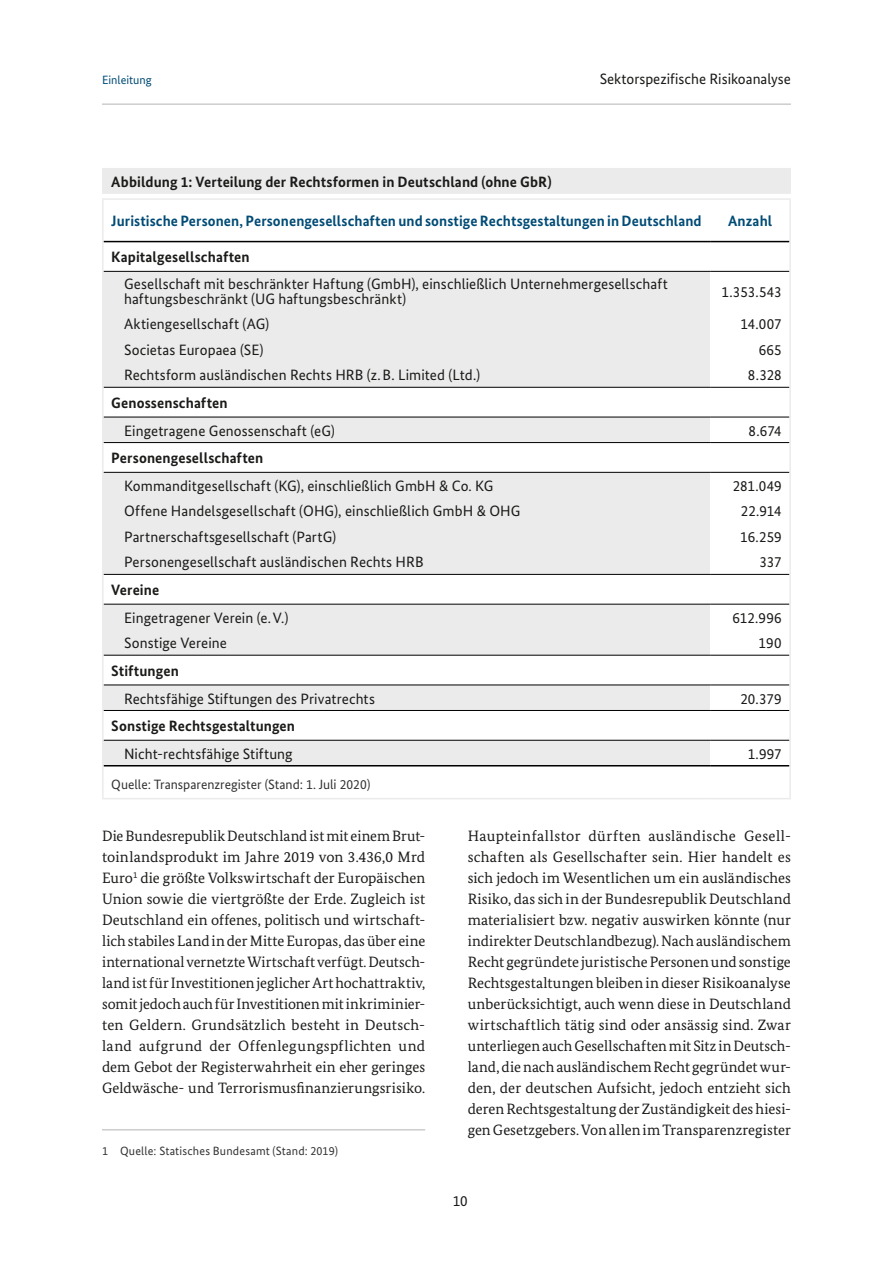
<style>
.page{position:relative;width:893px;height:1263px;background:#fff}
.page>*{position:absolute;margin:0;border:0;box-sizing:border-box;transform-origin:0 0}
.t1{font:15px/21px "Bundes Serif";letter-spacing:.005em;color:#1a1a18;text-align:justify}
.t2{font:15px/15px "Bundes Sans";letter-spacing:.005em;color:#1a1a18}
.t3{font:700 15px "Bundes Sans";letter-spacing:.005em;color:#1a1a18}
.t4{font:700 15px "Bundes Sans";letter-spacing:.005em;color:#004b76}
.t5{font:13.5px "Bundes Sans";color:#333}
.t6{font:12px "Bundes Sans";letter-spacing:.015em;color:#333}
.t7{font:12px "Bundes Sans";color:#004b76}
</style>
<div class="page">
<hr style="left:102px;top:103px;width:689px;height:2px;background:#ccc">
<div style="left:104px;top:169px;width:685px;height:23px;background:#ebebeb"></div>
<svg style="left:104px;top:242px;width:685px;height:525px;fill:#ebebeb"></svg>
<hr style="left:104px;top:765px;width:606px;height:1px;background:#000">
<hr style="left:710px;top:765px;width:79px;height:1px;background:#000">
<svg style="left:104px;top:240px;width:685px;height:2px"></svg>
<hr style="left:102px;top:168px;width:608px;height:1px;background:#ebebeb">
<hr style="left:102px;top:169px;width:2px;height:23px;background:#ebebeb">
<hr style="left:710px;top:168px;width:81px;height:1px;background:#ebebeb">
<hr style="left:789px;top:169px;width:2px;height:23px;background:#ebebeb">
<hr style="left:102px;top:192px;width:608px;height:2px;background:#ebebeb">
<hr style="left:710px;top:192px;width:81px;height:2px;background:#ebebeb">
<hr style="left:104px;top:271px;width:606px;height:1px;background:#000">
<hr style="left:710px;top:271px;width:79px;height:1px;background:#000">
<hr style="left:104px;top:387px;width:606px;height:1px;background:#000">
<hr style="left:710px;top:387px;width:79px;height:1px;background:#000">
<hr style="left:104px;top:417px;width:606px;height:1px;background:#000">
<hr style="left:710px;top:417px;width:79px;height:1px;background:#000">
<hr style="left:104px;top:442px;width:606px;height:1px;background:#000">
<hr style="left:710px;top:442px;width:79px;height:1px;background:#000">
<hr style="left:104px;top:472px;width:606px;height:1px;background:#000">
<hr style="left:710px;top:472px;width:79px;height:1px;background:#000">
<hr style="left:104px;top:574px;width:606px;height:1px;background:#000">
<hr style="left:710px;top:574px;width:79px;height:1px;background:#000">
<hr style="left:104px;top:604px;width:606px;height:1px;background:#000">
<hr style="left:710px;top:604px;width:79px;height:1px;background:#000">
<hr style="left:104px;top:655px;width:606px;height:1px;background:#000">
<hr style="left:710px;top:655px;width:79px;height:1px;background:#000">
<hr style="left:104px;top:684px;width:606px;height:1px;background:#000">
<hr style="left:710px;top:684px;width:79px;height:1px;background:#000">
<hr style="left:104px;top:710px;width:606px;height:1px;background:#000">
<hr style="left:710px;top:710px;width:79px;height:1px;background:#000">
<hr style="left:104px;top:740px;width:606px;height:1px;background:#000">
<hr style="left:710px;top:740px;width:79px;height:1px;background:#000">
<hr style="left:102px;top:198px;width:608px;height:2px;background:#ebebeb">
<hr style="left:102px;top:200px;width:2px;height:42px;background:#ebebeb">
<hr style="left:710px;top:198px;width:81px;height:2px;background:#ebebeb">
<hr style="left:789px;top:200px;width:2px;height:42px;background:#ebebeb">
<hr style="left:102px;top:242px;width:2px;height:29px;background:#ebebeb">
<hr style="left:789px;top:242px;width:2px;height:29px;background:#ebebeb">
<hr style="left:102px;top:271px;width:2px;height:40px;background:#ebebeb">
<hr style="left:789px;top:271px;width:2px;height:40px;background:#ebebeb">
<hr style="left:102px;top:311px;width:2px;height:25px;background:#ebebeb">
<hr style="left:789px;top:311px;width:2px;height:25px;background:#ebebeb">
<hr style="left:102px;top:336px;width:2px;height:26px;background:#ebebeb">
<hr style="left:789px;top:336px;width:2px;height:26px;background:#ebebeb">
<hr style="left:102px;top:362px;width:2px;height:25px;background:#ebebeb">
<hr style="left:789px;top:362px;width:2px;height:25px;background:#ebebeb">
<hr style="left:102px;top:387px;width:2px;height:30px;background:#ebebeb">
<hr style="left:789px;top:387px;width:2px;height:30px;background:#ebebeb">
<hr style="left:102px;top:417px;width:2px;height:26px;background:#ebebeb">
<hr style="left:789px;top:417px;width:2px;height:26px;background:#ebebeb">
<hr style="left:102px;top:443px;width:2px;height:29px;background:#ebebeb">
<hr style="left:789px;top:443px;width:2px;height:29px;background:#ebebeb">
<hr style="left:102px;top:472px;width:2px;height:26px;background:#ebebeb">
<hr style="left:789px;top:472px;width:2px;height:26px;background:#ebebeb">
<hr style="left:102px;top:498px;width:2px;height:25px;background:#ebebeb">
<hr style="left:789px;top:498px;width:2px;height:25px;background:#ebebeb">
<hr style="left:102px;top:523px;width:2px;height:26px;background:#ebebeb">
<hr style="left:789px;top:523px;width:2px;height:26px;background:#ebebeb">
<hr style="left:102px;top:549px;width:2px;height:25px;background:#ebebeb">
<hr style="left:789px;top:549px;width:2px;height:25px;background:#ebebeb">
<hr style="left:102px;top:574px;width:2px;height:30px;background:#ebebeb">
<hr style="left:789px;top:574px;width:2px;height:30px;background:#ebebeb">
<hr style="left:102px;top:604px;width:2px;height:26px;background:#ebebeb">
<hr style="left:789px;top:604px;width:2px;height:26px;background:#ebebeb">
<hr style="left:102px;top:630px;width:2px;height:25px;background:#ebebeb">
<hr style="left:789px;top:630px;width:2px;height:25px;background:#ebebeb">
<hr style="left:102px;top:655px;width:2px;height:30px;background:#ebebeb">
<hr style="left:789px;top:655px;width:2px;height:30px;background:#ebebeb">
<hr style="left:102px;top:685px;width:2px;height:25px;background:#ebebeb">
<hr style="left:789px;top:685px;width:2px;height:25px;background:#ebebeb">
<hr style="left:102px;top:710px;width:2px;height:30px;background:#ebebeb">
<hr style="left:789px;top:710px;width:2px;height:30px;background:#ebebeb">
<hr style="left:102px;top:740px;width:2px;height:26px;background:#ebebeb">
<hr style="left:789px;top:740px;width:2px;height:26px;background:#ebebeb">
<hr style="left:102px;top:766px;width:2px;height:32px;background:#ebebeb">
<hr style="left:789px;top:766px;width:2px;height:32px;background:#ebebeb">
<hr style="left:102px;top:798px;width:608px;height:1px;background:#ebebeb">
<hr style="left:710px;top:798px;width:81px;height:1px;background:#ebebeb">
<hr style="left:102px;top:1129px;width:323px;height:1px;background:#ccc">
<p class="t7" style="left:102px;top:72px;width:51px">Einleitung</p>
<p class="t2" style="left:600px;top:71px;width:193px">Sektorspezifische Risikoanalyse</p>
<p class="t3" style="left:111px;top:172px;width:442px">Abbildung 1: Verteilung der Rechtsformen in Deutschland (ohne GbR)</p>
<p class="t4" style="left:111px;top:212px;width:592px">Juristische Personen, Personengesellschaften und sonstige Rechtsgestaltungen in Deutschland</p>
<p class="t4" style="left:728px;top:212px;width:46px">Anzahl</p>
<p class="t3" style="left:111px;top:248px;width:140px">Kapitalgesellschaften</p>
<p class="t2" style="left:124px;top:277px;width:545px">Gesellschaft mit beschränkter Haftung (GmbH), einschließlich Unternehmergesellschaft haftungsbeschränkt (UG haftungsbeschränkt)</p>
<p class="t2" style="left:721px;top:284px;width:62px">1.353.543</p>
<p class="t2" style="left:124px;top:316px;width:147px">Aktiengesellschaft (AG)</p>
<p class="t2" style="left:740px;top:316px;width:43px">14.007</p>
<p class="t2" style="left:124px;top:342px;width:141px">Societas Europaea (SE)</p>
<p class="t2" style="left:759px;top:342px;width:24px">665</p>
<p class="t2" style="left:124px;top:367px;width:358px">Rechtsform ausländischen Rechts HRB (z.B. Limited (Ltd.)</p>
<p class="t2" style="left:748px;top:367px;width:35px">8.328</p>
<p class="t3" style="left:111px;top:394px;width:118px">Genossenschaften</p>
<p class="t2" style="left:124px;top:423px;width:212px">Eingetragene Genossenschaft (eG)</p>
<p class="t2" style="left:749px;top:423px;width:35px">8.674</p>
<p class="t3" style="left:111px;top:449px;width:153px">Personengesellschaften</p>
<p class="t2" style="left:124px;top:478px;width:371px">Kommanditgesellschaft (KG), einschließlich GmbH &amp; Co. KG</p>
<p class="t2" style="left:733px;top:478px;width:50px">281.049</p>
<p class="t2" style="left:124px;top:504px;width:398px">Offene Handelsgesellschaft (OHG), einschließlich GmbH &amp; OHG</p>
<p class="t2" style="left:741px;top:504px;width:42px">22.914</p>
<p class="t2" style="left:124px;top:529px;width:214px">Partnerschaftsgesellschaft (PartG)</p>
<p class="t2" style="left:740px;top:529px;width:43px">16.259</p>
<p class="t2" style="left:124px;top:555px;width:301px">Personengesellschaft ausländischen Rechts HRB</p>
<p class="t2" style="left:759px;top:555px;width:24px">337</p>
<p class="t3" style="left:111px;top:581px;width:50px">Vereine</p>
<p class="t2" style="left:124px;top:610px;width:166px">Eingetragener Verein (e.V.)</p>
<p class="t2" style="left:732px;top:610px;width:51px">612.996</p>
<p class="t2" style="left:124px;top:635px;width:104px">Sonstige Vereine</p>
<p class="t2" style="left:759px;top:635px;width:25px">190</p>
<p class="t3" style="left:111px;top:662px;width:69px">Stiftungen</p>
<p class="t2" style="left:124px;top:691px;width:252px">Rechtsfähige Stiftungen des Privatrechts</p>
<p class="t2" style="left:740px;top:691px;width:43px">20.379</p>
<p class="t3" style="left:111px;top:717px;width:185px">Sonstige Rechtsgestaltungen</p>
<p class="t2" style="left:124px;top:746px;width:170px">Nicht-rechtsfähige Stiftung</p>
<p class="t2" style="left:748px;top:746px;width:35px">1.997</p>
<p class="t5" style="left:111px;top:776px;width:261px">Quelle: Transparenzregister (Stand: 1. Juli 2020)</p>
<p class="t1" style="left:102px;top:825px;width:325px">Die Bundesrepublik Deutschland ist mit einem Brut&shy;toinlandsprodukt im Jahre 2019 von 3.436,0 Mrd Euro<sup>1</sup> die größte Volkswirtschaft der Europäischen Union sowie die viertgrößte der Erde. Zugleich ist Deutschland ein offenes, politisch und wirtschaft&shy;lich stabiles Land in der Mitte Europas, das über eine international vernetzte Wirtschaft verfügt. Deutsch&shy;land ist für Investitionen jeglicher Art hochattraktiv, somit jedoch auch für Investitionen mit inkriminier&shy;ten Geldern. Grundsätzlich besteht in Deutsch&shy;land aufgrund der Offenlegungspflichten und dem Gebot der Registerwahrheit ein eher geringes Geldwäsche- und Terrorismusfinanzierungsrisiko.</p>
<p class="t1" style="left:468px;top:825px;width:325px;text-align:left">Haupteinfallstor dürften ausländische Gesell&shy;schaften als Gesellschafter sein. Hier handelt es sich jedoch im Wesentlichen um ein ausländisches Risiko, das sich in der Bundesrepublik Deutschland materialisiert bzw. negativ auswirken könnte (nur indirekter Deutschlandbezug). Nach ausländischem Recht gegründete juristische Personen und sonstige Rechtsgestaltungen bleiben in dieser Risikoanalyse unberücksichtigt, auch wenn diese in Deutschland wirtschaftlich tätig sind oder ansässig sind. Zwar unterliegen auch Gesellschaften mit Sitz in Deutsch&shy;land, die nach ausländischem Recht gegründet wur&shy;den, der deutschen Aufsicht, jedoch entzieht sich deren Rechtsgestaltung der Zuständigkeit des hiesi&shy;gen Gesetzgebers. Von allen im Transparenzregister</p>
<p class="t6" style="left:102px;top:1144px;width:238px">1 Quelle: Statisches Bundesamt (Stand: 2019)</p>
<p class="t2" style="left:453px;top:1193px;width:16px">10</p>
</div>
